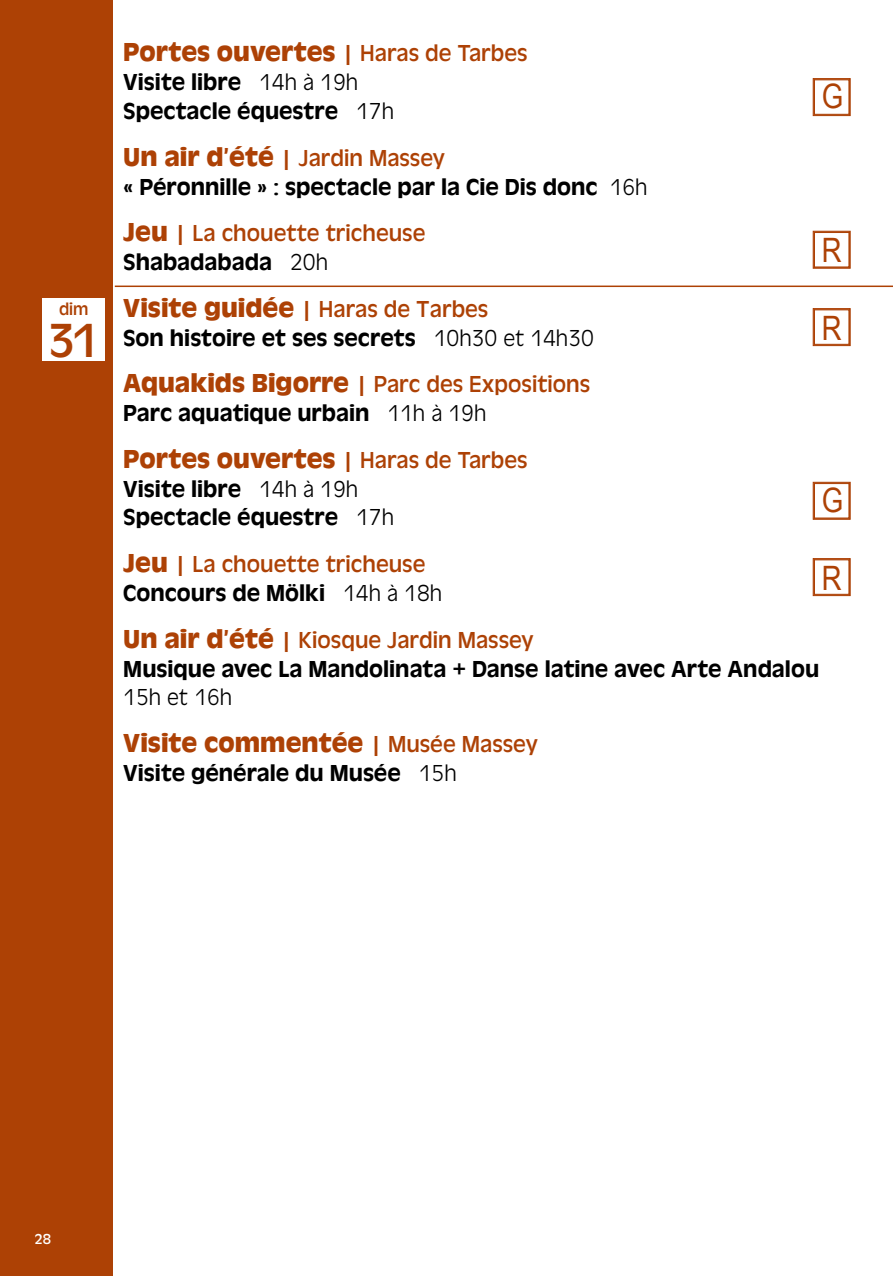
<style>
.page{position:relative;width:893px;height:1276px;background:#fff}
.page>*{position:absolute;margin:0;border:0;box-sizing:border-box;transform-origin:0 0}
.t1{font:49.8px "Antique Oli";color:#ad4105}
.t2{font:33.6px "Arial Narrow Special G1";color:#ad4105}
.t3{font:700 27px "Antique Oli";color:#ad4105}
.t4{font:500 24px/28.8px "Antique Oli";color:#000}
.t5{font:24px/28.8px "Antique Oli";color:#ad4105}
.t6{font:300 24px "Antique Oli";color:#000}
.t7{font:18px "Antique Oli";color:#ad4105}
.t8{font:15px "Antique Oli";color:#fff}
.s1{font-weight:400;font-size:24px}
.s2{font-weight:300}
.s3{font-weight:700;font-size:27px;color:#ad4105}
.s4{font-weight:400;color:#ad4105}
.s5{font-weight:700;font-size:27px}
.s6{font-weight:500;color:#000}
.s7{font-weight:300;color:#000}
</style>
<div class="page">
<div style="left:0;top:0;width:113px;height:1276px;background:#ad4105"></div>
<hr style="left:115px;top:285px;width:778px;height:2px;background:#ad4105">
<svg style="left:813px;top:78px;width:38px;height:38px"></svg>
<div style="left:814px;top:79px;width:36px;height:36px;border:1px solid #ad4105"></div>
<div style="left:814px;top:80px;width:35px;height:35px;border:1px solid #ad4105"></div>
<svg style="left:813px;top:231px;width:38px;height:38px"></svg>
<div style="left:814px;top:232px;width:36px;height:36px;border:1px solid #ad4105"></div>
<div style="left:814px;top:232px;width:35px;height:35px;border:1px solid #ad4105"></div>
<div style="left:43px;top:298px;width:62px;height:63px;background:#fff"></div>
<svg style="left:813px;top:308px;width:38px;height:38px"></svg>
<div style="left:814px;top:309px;width:36px;height:36px;border:1px solid #ad4105"></div>
<svg style="left:813px;top:482px;width:38px;height:38px"></svg>
<div style="left:814px;top:483px;width:36px;height:36px;border:1px solid #ad4105"></div>
<div style="left:814px;top:483px;width:35px;height:35px;border:1px solid #ad4105"></div>
<svg style="left:813px;top:558px;width:38px;height:38px"></svg>
<div style="left:814px;top:559px;width:36px;height:36px;border:1px solid #ad4105"></div>
<div style="left:814px;top:559px;width:35px;height:35px;border:1px solid #ad4105"></div>
<p class="t3" style="left:123px;top:37px;width:406px">Portes ouvertes <span class="s1">| Haras de Tarbes</span></p>
<p class="t4" style="left:123px;top:68px;width:272px">Visite libre <span class="s2">14h à 19h<br></span>Spectacle équestre <span class="s2">17h</span></p>
<p class="t4" style="left:123px;top:144px;width:526px"><span class="s3">Un air d’été</span> <span class="s4">| Jardin Massey<br></span>« Péronnille » : spectacle par la Cie Dis donc <span class="s2">16h</span></p>
<p class="t5" style="left:123px;top:219px;width:304px"><span class="s5">Jeu</span> | La chouette tricheuse<br><span class="s6">Shabadabada</span> <span class="s7">20h</span></p>
<p class="t4" style="left:123px;top:295px;width:472px"><span class="s3">Visite guidée</span> <span class="s4">| Haras de Tarbes<br></span>Son histoire et ses secrets <span class="s2">10h30 et 14h30</span></p>
<p class="t5" style="left:123px;top:370px;width:469px"><span class="s5">Aquakids Bigorre</span> | Parc des Expositions<br><span class="s6">Parc aquatique urbain</span> <span class="s7">11h à 19h</span></p>
<p class="t3" style="left:123px;top:444px;width:406px">Portes ouvertes <span class="s1">| Haras de Tarbes</span></p>
<p class="t4" style="left:123px;top:474px;width:272px">Visite libre <span class="s2">14h à 19h<br></span>Spectacle équestre <span class="s2">17h</span></p>
<p class="t5" style="left:123px;top:550px;width:320px"><span class="s5">Jeu</span> | La chouette tricheuse<br><span class="s6">Concours de Mölki</span> <span class="s7">14h à 18h</span></p>
<p class="t4" style="left:123px;top:625px;width:697px"><span class="s3">Un air d’été</span> <span class="s4">| Kiosque Jardin Massey<br></span>Musique avec La Mandolinata + Danse latine avec Arte Andalou</p>
<p class="t6" style="left:123px;top:685px;width:111px">15h et 16h</p>
<p class="t3" style="left:123px;top:728px;width:416px">Visite commentée <span class="s1">| Musée Massey</span></p>
<p class="t4" style="left:123px;top:758px;width:335px">Visite générale du Musée <span class="s2">15h</span></p>
<h2 class="t2" style="left:822px;top:74px;width:23px">G</h2>
<h2 class="t2" style="left:822px;top:228px;width:21px">R</h2>
<p class="t7" style="left:59px;top:299px;width:31px">dim</p>
<h1 class="t1" style="left:48px;top:313px;width:53px">31</h1>
<h2 class="t2" style="left:822px;top:306px;width:21px">R</h2>
<h2 class="t2" style="left:822px;top:478px;width:23px">G</h2>
<h2 class="t2" style="left:822px;top:556px;width:21px">R</h2>
<p class="t8" style="left:35px;top:1230px;width:18px">28</p>
</div>
